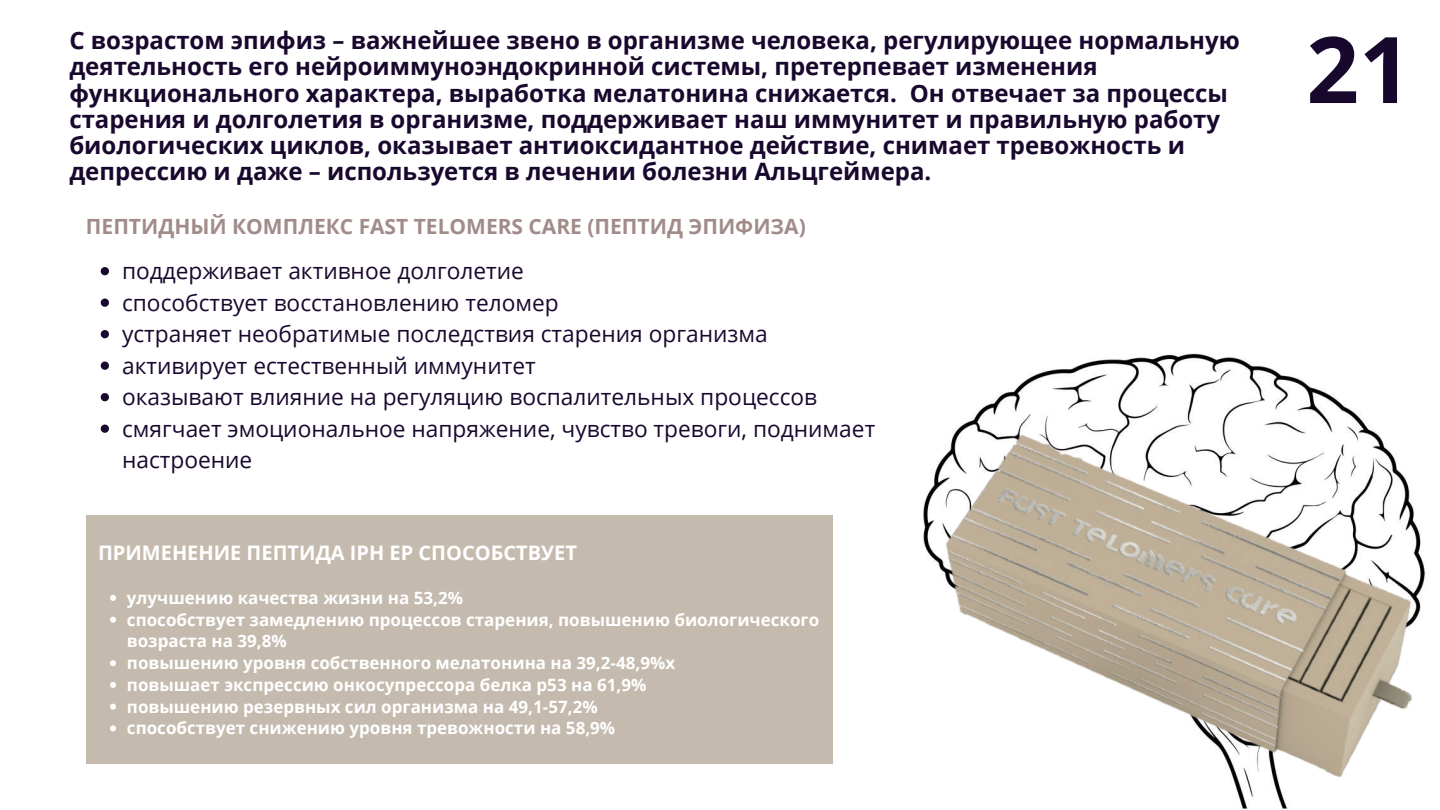
<style>
.page{position:relative;width:1440px;height:810px;background:#fff}
.page>*{position:absolute;margin:0;border:0;box-sizing:border-box;transform-origin:0 0}
.t1{font:700 92px "Open Sans";color:#19082e}
.t2{font:700 24px/26.2px "Open Sans";color:#19082e}
.t3{font:22.7px/31.5px "Open Sans";color:#19082e}
.t4{font:700 21px "Open Sans";color:#a18c8a}
.t5{font:700 20px "Open Sans";color:#fff}
.t6{font:700 17px/21.8px "Open Sans";color:#fff}
</style>
<div class="page">
<svg style="left:101px;top:267px;width:8px;height:8px"></svg>
<svg style="left:101px;top:299px;width:8px;height:8px"></svg>
<svg style="left:101px;top:330px;width:8px;height:8px"></svg>
<svg style="left:101px;top:362px;width:8px;height:8px"></svg>
<svg style="left:101px;top:393px;width:8px;height:8px"></svg>
<svg style="left:101px;top:425px;width:8px;height:8px"></svg>
<div style="left:86px;top:515px;width:746px;height:249px;background:#c2b7aa"></div>
<svg style="left:110px;top:595px;width:6px;height:6px"></svg>
<svg style="left:110px;top:617px;width:6px;height:6px"></svg>
<svg style="left:110px;top:660px;width:6px;height:6px"></svg>
<svg style="left:110px;top:682px;width:6px;height:6px"></svg>
<svg style="left:110px;top:704px;width:6px;height:6px"></svg>
<svg style="left:110px;top:725px;width:6px;height:6px"></svg>
<img style="left:987px;top:353px;width:356px;height:52px">
<img style="left:923px;top:405px;width:502px;height:404px">
<p class="t2" style="left:69px;top:27px;width:1172px">С возрастом эпифиз – важнейшее звено в организме человека, регулирующее нормальную деятельность его нейроиммуноэндокринной системы, претерпевает изменения функционального характера, выработка мелатонина снижается. Он отвечает за процессы старения и долголетия в организме, поддерживает наш иммунитет и правильную работу биологических циклов, оказывает антиоксидантное действие, снимает тревожность и депрессию и даже – используется в лечении болезни Альцгеймера.</p>
<p class="t1" style="left:1306px;top:5px;width:106px">21</p>
<p class="t4" style="left:86px;top:212px;width:721px">ПЕПТИДНЫЙ КОМПЛЕКС FAST TELOMERS CARE (ПЕПТИД ЭПИФИЗА)</p>
<p class="t3" style="left:122px;top:254px;width:403px">поддерживает активное долголетие</p>
<p class="t3" style="left:122px;top:286px;width:438px">способствует восстановлению теломер</p>
<p class="t3" style="left:122px;top:317px;width:647px">устраняет необратимые последствия старения организма</p>
<p class="t3" style="left:122px;top:349px;width:415px">активирует естественный иммунитет</p>
<p class="t3" style="left:122px;top:380px;width:697px">оказывают влияние на регуляцию воспалительных процессов</p>
<p class="t3" style="left:122px;top:412px;width:755px">смягчает эмоциональное напряжение, чувство тревоги, поднимает настроение</p>
<p class="t5" style="left:98px;top:538px;width:481px">ПРИМЕНЕНИЕ ПЕПТИДА IPH EP СПОСОБСТВУЕТ</p>
<p class="t6" style="left:127px;top:586px;width:338px">улучшению качества жизни на 53,2%</p>
<p class="t6" style="left:127px;top:608px;width:694px">способствует замедлению процессов старения, повышению биологического возраста на 39,8%</p>
<p class="t6" style="left:127px;top:652px;width:550px">повышению уровня собственного мелатонина на 39,2-48,9%х</p>
<p class="t6" style="left:127px;top:673px;width:521px">повышает экспрессию онкосупрессора белка p53 на 61,9%</p>
<p class="t6" style="left:127px;top:695px;width:472px">повышению резервных сил организма на 49,1-57,2%</p>
<p class="t6" style="left:127px;top:717px;width:490px">способствует снижению уровня тревожности на 58,9%</p>
</div>
